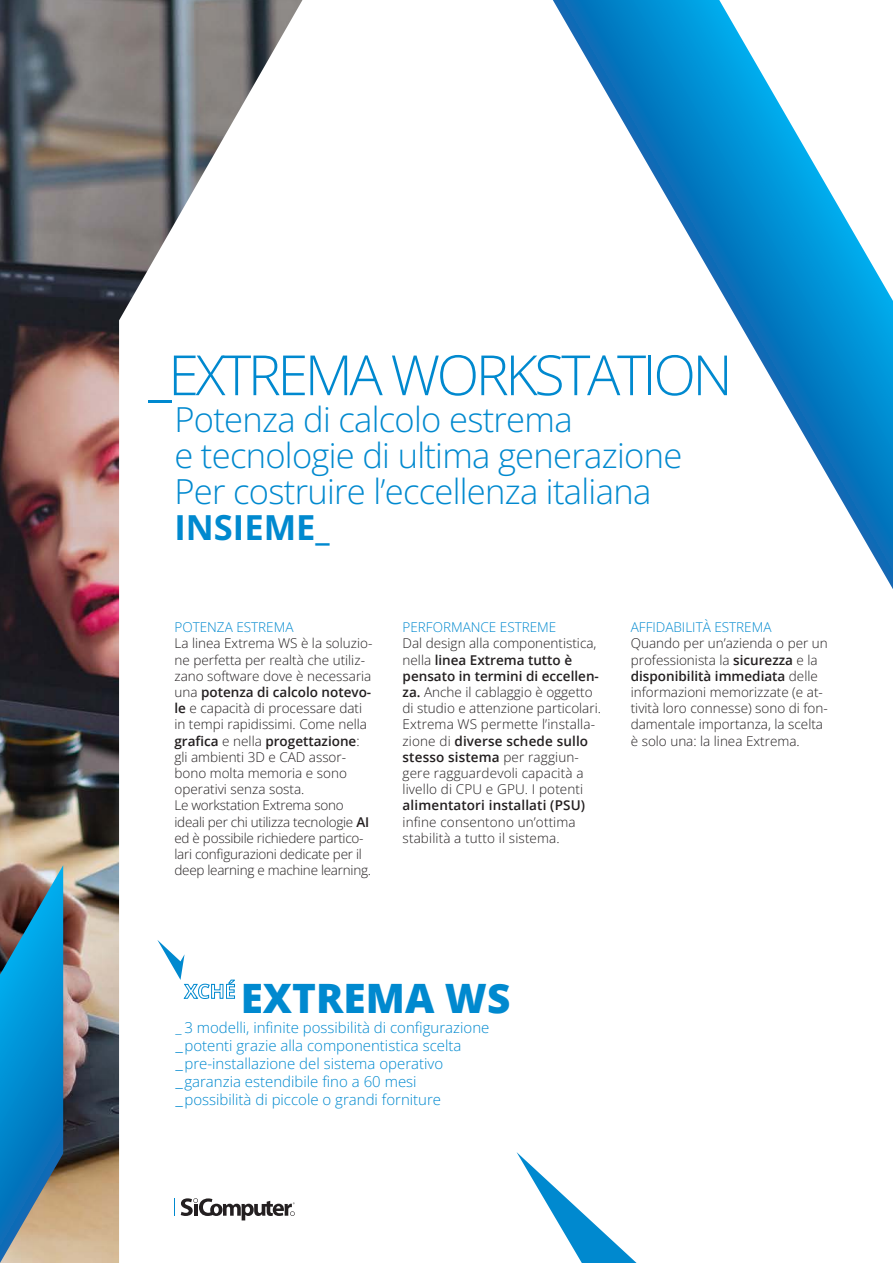
<style>
.page{position:relative;width:893px;height:1263px;background:#fff}
.page>*{position:absolute;margin:0;border:0;box-sizing:border-box;transform-origin:0 0}
.t1{font:300 55.5px "Open Sans";letter-spacing:-.06em;color:#0089cf}
.t2{font:800 40.5px "Open Sans";color:#0089cf}
.t3{font:300 34.5px "Open Sans";letter-spacing:-.02em;color:#0089cf}
.t4{font:700 34.5px "Open Sans";color:#0089cf}
.t5{font:300 15px "Open Sans";color:#0089cf}
.t6{font:300 13.5px/16.2px "Open Sans";color:#231f20}
.t7{font:300 13.5px/16.2px "Open Sans";letter-spacing:-.02em;color:#231f20}
.t8{font:300 13.5px "Open Sans";color:#0089cf}
.s1{font-weight:600}
.s2{font-family:"Univers";font-stretch:condensed}
</style>
<div class="page">
<img style="left:0;top:0;width:302px;height:1263px">
<svg style="left:0;top:865px;width:63px;height:398px;background:#2d88b4"></svg>
<svg style="left:553px;top:0;width:340px;height:589px"></svg>
<svg style="left:181px;top:1198px;width:114px;height:22px"></svg>
<svg style="left:174px;top:1198px;width:1px;height:17px"></svg>
<svg style="left:157px;top:940px;width:28px;height:40px"></svg>
<svg style="left:516px;top:1152px;width:121px;height:111px"></svg>
<p class="t1" style="left:149px;top:337px;width:585px">_EXTREMA WORKSTATION</p>
<p class="t3" style="left:174px;top:396px;width:400px">Potenza di calcolo estrema</p>
<p class="t3" style="left:174px;top:432px;width:509px">e tecnologie di ultima generazione</p>
<p class="t3" style="left:174px;top:468px;width:478px">Per costruire l’eccellenza italiana</p>
<p class="t4" style="left:174px;top:503px;width:157px">INSIEME_</p>
<p class="t8" style="left:174px;top:618px;width:120px">POTENZA ESTREMA</p>
<p class="t6" style="left:174px;top:635px;width:199px">La linea Extrema WS è la soluzio&shy;ne perfetta per realtà che utiliz&shy;zano software dove è necessaria una <span class="s1">potenza di calcolo notevo&shy;le</span> e capacità di processare dati in tempi rapidissimi. Come nella <span class="s1">grafica</span> e nella <span class="s1">progettazione</span>: gli ambienti 3D e CAD assor&shy;bono molta memoria e sono operativi senza sosta.</p>
<p class="t7" style="left:174px;top:797px;width:198px">Le workstation Extrema sono ideali per chi utilizza tecnologie <span class="s1">AI </span>ed è possibile richiedere partico&shy;lari configurazioni dedicate per il deep learning e machine learning.</p>
<p class="t8" style="left:403px;top:618px;width:155px">PERFORMANCE ESTREME</p>
<p class="t6" style="left:403px;top:635px;width:200px">Dal design alla componentistica, nella <span class="s1">linea Extrema tutto è pensato in termini di eccellen&shy;za.</span> Anche il cablaggio è oggetto di studio e attenzione particolari.</p>
<p class="t6" style="left:403px;top:716px;width:194px">Extrema WS permette l’installa&shy;zione di <span class="s1">diverse schede sullo stesso sistema</span> per raggiun&shy;gere ragguardevoli capacità a livello di CPU e GPU. I potenti <span class="s1">alimentatori installati (PSU) </span>infine consentono un’ottima stabilità a tutto il sistema.</p>
<p class="t8" style="left:631px;top:618px;width:142px">AFFIDABILITÀ ESTREMA</p>
<p class="t6" style="left:631px;top:635px;width:199px">Quando per un’azienda o per un professionista la <span class="s1">sicurezza</span> e la <span class="s1">disponibilità immediata</span> delle informazioni memorizzate (e at&shy;tività loro connesse) sono di fon&shy;damentale importanza, la scelta è solo una: la linea Extrema.</p>
<p class="t2" style="left:184px;top:968px;width:327px"><sup>XCHÉ</sup> EXTREMA WS</p>
<p class="t5" style="left:175px;top:1017px;width:315px">_ 3 modelli, infinite possibilità di configurazione</p>
<p class="t5" style="left:175px;top:1035px;width:287px"><span class="s2">_</span>potenti grazie alla componentistica scelta</p>
<p class="t5" style="left:175px;top:1053px;width:269px"><span class="s2">_</span>pre-installazione del sistema operativo</p>
<p class="t5" style="left:175px;top:1071px;width:243px"><span class="s2">_</span>garanzia estendibile fino a 60 mesi</p>
<p class="t5" style="left:175px;top:1089px;width:267px"><span class="s2">_</span>possibilità di piccole o grandi forniture</p>
</div>
